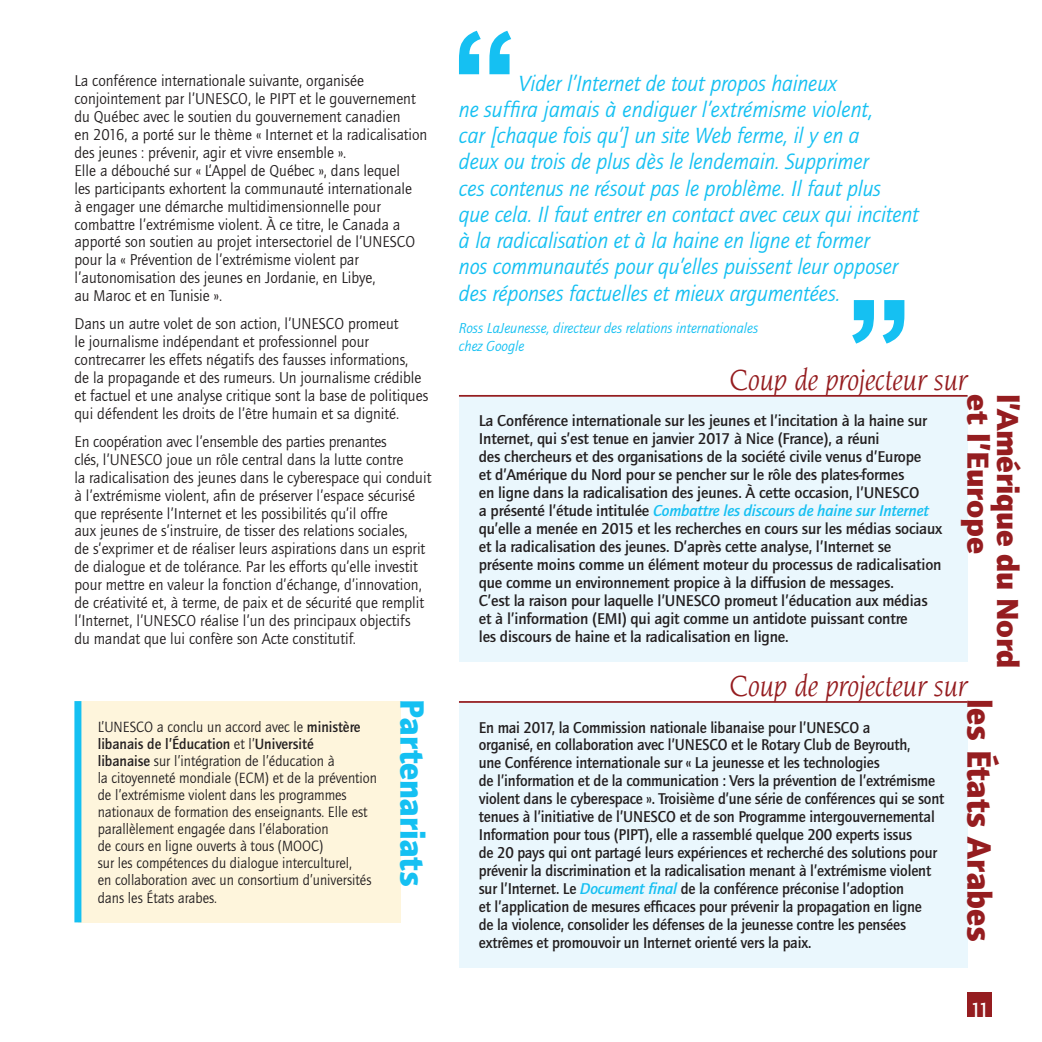
<style>
.page{position:relative;width:1042px;height:1042px;background:#fff}
.page>*{position:absolute;margin:0;border:0;box-sizing:border-box;transform-origin:0 0}
.t1{font:900 35px "Quay Sans ITC Std";letter-spacing:-.005em;color:#951d20}
.t2{font:900 35px "Quay Sans ITC Std";letter-spacing:-.01em;color:#15c0f2}
.t3{font:italic 31.5px "Novarese";letter-spacing:-.025em;color:#951d20}
.t4{font:900 31.5px "Quay Sans ITC Std";letter-spacing:-.01em;color:#951d20;scale:1.07 1}
.t5{font:900 31.5px "Quay Sans ITC Std";letter-spacing:-.01em;color:#951d20;scale:1.09 1}
.t6{font:italic 22.75px/26.2px "Quay Sans ITC Std";letter-spacing:-.005em;color:#15c0f2}
.t7{font:500 21px "Quay Sans ITC Std";color:#fff;scale:.9 1}
.t8{font:16.1px/17.8px "Quay Sans ITC Std";color:#231f20}
.t9{font:500 16.1px/17.8px "Quay Sans ITC Std";letter-spacing:-.01em;color:#231f20;scale:.95 1}
.t10{font:500 16.1px/17.8px "Quay Sans ITC Std";letter-spacing:-.01em;color:#231f20}
.t11{font:15.4px/17px "Quay Sans ITC Std";color:#231f20;scale:.95 1}
.t12{font:italic 14.88px/17.5px "Quay Sans ITC Std";color:#15c0f2}
.s1{font-weight:500}
.s2{font-style:italic;color:#15c0f2}
</style>
<div class="page">
<div style="left:967px;top:992px;width:25px;height:25px;background:#951d20"></div>
<div style="left:459px;top:395px;width:508px;height:266px;background:#eaf7fd"></div>
<div style="left:459px;top:701px;width:508px;height:266px;background:#eaf7fd"></div>
<svg style="left:459px;top:31px;width:52px;height:43px"></svg>
<svg style="left:852px;top:300px;width:52px;height:44px"></svg>
<hr style="left:459px;top:395px;width:508px;height:2px;background:#951d20">
<hr style="left:459px;top:701px;width:508px;height:2px;background:#951d20">
<div style="left:78px;top:701px;width:322px;height:221px;background:#fef5dc"></div>
<div style="left:74px;top:701px;width:7px;height:221px;background:#15c0f2"></div>
<p class="t8" style="left:74px;top:72px;width:354px">La conférence internationale suivante, organisée conjointement par l’UNESCO, le PIPT et le gouvernement du Québec avec le soutien du gouvernement canadien<br>en 2016, a porté sur le thème « Internet et la radicalisation des jeunes : prévenir, agir et vivre ensemble ».<br>Elle a débouché sur « L’Appel de Québec », dans lequel<br>les participants exhortent la communauté internationale<br>à engager une démarche multidimensionnelle pour combattre l’extrémisme violent. À ce titre, le Canada a apporté son soutien au projet intersectoriel de l’UNESCO pour la « Prévention de l’extrémisme violent par l’autonomisation des jeunes en Jordanie, en Libye,<br>au Maroc et en Tunisie ».</p>
<p class="t8" style="left:74px;top:315px;width:355px">Dans un autre volet de son action, l’UNESCO promeut<br>le journalisme indépendant et professionnel pour contrecarrer les effets négatifs des fausses informations,<br>de la propagande et des rumeurs. Un journalisme crédible et factuel et une analyse critique sont la base de politiques qui défendent les droits de l’être humain et sa dignité.</p>
<p class="t8" style="left:74px;top:432px;width:358px">En coopération avec l’ensemble des parties prenantes<br>clés, l’UNESCO joue un rôle central dans la lutte contre<br>la radicalisation des jeunes dans le cyberespace qui conduit à l’extrémisme violent, afin de préserver l’espace sécurisé que représente l’Internet et les possibilités qu’il offre<br>aux jeunes de s’instruire, de tisser des relations sociales,<br>de s’exprimer et de réaliser leurs aspirations dans un esprit de dialogue et de tolérance. Par les efforts qu’elle investit pour mettre en valeur la fonction d’échange, d’innovation, de créativité et, à terme, de paix et de sécurité que remplit l’Internet, l’UNESCO réalise l’un des principaux objectifs<br>du mandat que lui confère son Acte constitutif.</p>
<p class="t11" style="left:98px;top:718px;width:295px">L’UNESCO a conclu un accord avec le <span class="s1">ministère libanais de l’Éducation</span> et l’<span class="s1">Université<br>libanaise</span> sur l’intégration de l’éducation à<br>la citoyenneté mondiale (ECM) et de la prévention de l’extrémisme violent dans les programmes nationaux de formation des enseignants. Elle est parallèlement engagée dans l’élaboration<br>de cours en ligne ouverts à tous (MOOC)<br>sur les compétences du dialogue interculturel,<br>en collaboration avec un consortium d’universités dans les États arabes.</p>
<h1 class="t2" style="left:434px;top:699px;width:189px;rotate:90deg">Partenariats</h1>
<p class="t6" style="left:459px;top:70px;width:461px;text-indent:60px">Vider l’Internet de tout propos haineux<br>ne suffira jamais à endiguer l’extrémisme violent,<br>car [chaque fois qu’] un site Web ferme, il y en a<br>deux ou trois de plus dès le lendemain. Supprimer<br>ces contenus ne résout pas le problème. Il faut plus<br>que cela. Il faut entrer en contact avec ceux qui incitent à la radicalisation et à la haine en ligne et former<br>nos communautés pour qu’elles puissent leur opposer des réponses factuelles et mieux argumentées.</p>
<p class="t12" style="left:459px;top:319px;width:301px">Ross LaJeunesse, directeur des relations internationales chez Google</p>
<h2 class="t3" style="left:729px;top:363px;width:239px">Coup de projecteur sur</h2>
<h2 class="t5" style="left:997px;top:394px;width:148px;rotate:90deg">et l’Europe</h2>
<h2 class="t4" style="left:1027px;top:394px;width:258px;rotate:90deg">l’Amérique du Nord</h2>
<h1 class="t1" style="left:1001px;top:699px;width:244px;rotate:90deg">les États Arabes</h1>
<p class="t10" style="left:479px;top:412px;width:465px">La Conférence internationale sur les jeunes et l’incitation à la haine sur Internet, qui s’est tenue en janvier 2017 à Nice (France), a réuni<br>des chercheurs et des organisations de la société civile venus d’Europe<br>et d’Amérique du Nord pour se pencher sur le rôle des plates-formes<br>en ligne dans la radicalisation des jeunes. À cette occasion, l’UNESCO<br>a présenté l’étude intitulée <span class="s2">Combattre les discours de haine sur Internet </span>qu’elle a menée en 2015 et les recherches en cours sur les médias sociaux et la radicalisation des jeunes. D’après cette analyse, l’Internet se présente moins comme un élément moteur du processus de radicalisation que comme un environnement propice à la diffusion de messages.<br>C’est la raison pour laquelle l’UNESCO promeut l’éducation aux médias et à l’information (EMI) qui agit comme un antidote puissant contre<br>les discours de haine et la radicalisation en ligne.</p>
<h2 class="t3" style="left:729px;top:669px;width:239px">Coup de projecteur sur</h2>
<p class="t9" style="left:479px;top:718px;width:491px">En mai 2017, la Commission nationale libanaise pour l’UNESCO a<br>organisé, en collaboration avec l’UNESCO et le Rotary Club de Beyrouth,<br>une Conférence internationale sur « La jeunesse et les technologies<br>de l’information et de la communication : Vers la prévention de l’extrémisme violent dans le cyberespace ». Troisième d’une série de conférences qui se sont tenues à l’initiative de l’UNESCO et de son Programme intergouvernemental Information pour tous (PIPT), elle a rassemblé quelque 200 experts issus<br>de 20 pays qui ont partagé leurs expériences et recherché des solutions pour prévenir la discrimination et la radicalisation menant à l’extrémisme violent sur l’Internet. Le <span class="s2">Document final</span> de la conférence préconise l’adoption<br>et l’application de mesures efficaces pour prévenir la propagation en ligne<br>de la violence, consolider les défenses de la jeunesse contre les pensées extrêmes et promouvoir un Internet orienté vers la paix.</p>
<h3 class="t7" style="left:971px;top:998px;width:22px">11</h3>
</div>
